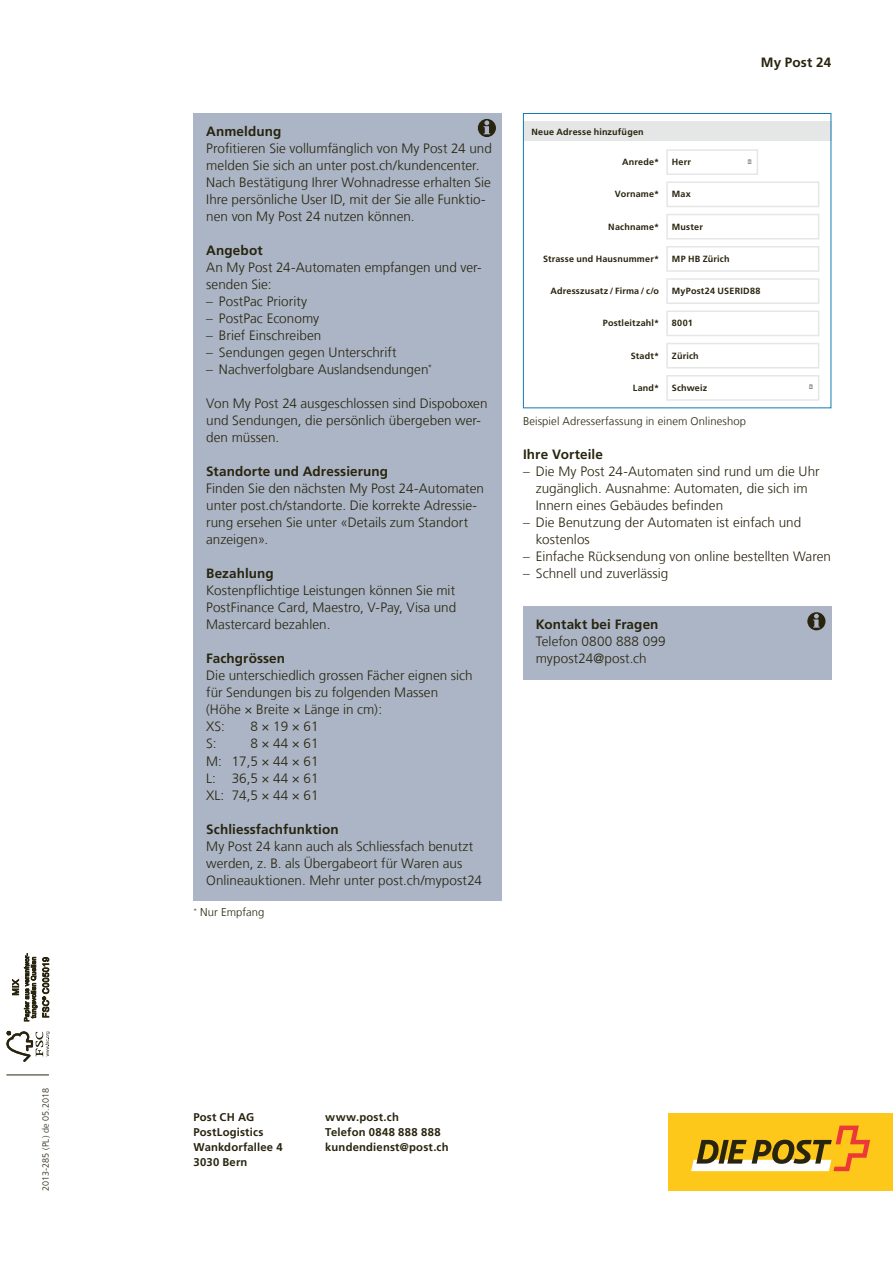
<style>
.page{position:relative;width:893px;height:1263px;background:#fff}
.page>*{position:absolute;margin:0;border:0;box-sizing:border-box;transform-origin:0 0}
.t1{font:300 13.5px/17px "Frutiger";letter-spacing:.005em;color:#28240e}
.t2{font:700 13.5px "Frutiger";letter-spacing:.01em;color:#28240e}
.t3{font:700 11.25px "Frutiger";letter-spacing:.015em;color:#28240e}
.t4{font:300 11.25px "Frutiger";letter-spacing:.01em;color:#28240e}
.t5{font:700 11.25px "Frutiger";letter-spacing:.04em;color:#28240e}
.t6{font:700 9px "Frutiger";letter-spacing:.025em;color:#28240e}
.t7{font:300 9px "Frutiger";letter-spacing:.005em;color:#28240e}
.t8{font:300 6px "Frutiger";color:#28240e}
.s1{color:#abb5c5}
</style>
<div class="page">
<svg style="left:6px;top:1031px;width:44px;height:31px"></svg>
<svg style="left:12px;top:953px;width:37px;height:68px"></svg>
<hr style="left:6px;top:1075px;width:43px;height:1px;background:#28240e">
<div style="left:193px;top:113px;width:309px;height:39px;background:#abb5c5"></div>
<div style="left:193px;top:130px;width:309px;height:107px;background:#abb5c5"></div>
<div style="left:193px;top:232px;width:309px;height:39px;background:#abb5c5"></div>
<div style="left:193px;top:249px;width:309px;height:56px;background:#abb5c5"></div>
<div style="left:193px;top:317px;width:309px;height:39px;background:#abb5c5"></div>
<div style="left:193px;top:300px;width:309px;height:39px;background:#abb5c5"></div>
<div style="left:193px;top:351px;width:309px;height:39px;background:#abb5c5"></div>
<div style="left:193px;top:385px;width:309px;height:73px;background:#abb5c5"></div>
<div style="left:193px;top:453px;width:309px;height:39px;background:#abb5c5"></div>
<div style="left:193px;top:470px;width:309px;height:90px;background:#abb5c5"></div>
<div style="left:193px;top:555px;width:309px;height:39px;background:#abb5c5"></div>
<div style="left:193px;top:572px;width:309px;height:73px;background:#abb5c5"></div>
<div style="left:193px;top:640px;width:309px;height:39px;background:#abb5c5"></div>
<div style="left:193px;top:657px;width:309px;height:73px;background:#abb5c5"></div>
<div style="left:193px;top:725px;width:309px;height:39px;background:#abb5c5"></div>
<div style="left:193px;top:759px;width:309px;height:39px;background:#abb5c5"></div>
<div style="left:193px;top:793px;width:309px;height:40px;background:#abb5c5"></div>
<div style="left:193px;top:828px;width:309px;height:73px;background:#abb5c5"></div>
<div style="left:523px;top:606px;width:308px;height:39px;background:#abb5c5"></div>
<div style="left:523px;top:640px;width:308px;height:39px;background:#abb5c5"></div>
<div style="left:523px;top:121px;width:308px;height:20px;background:#e5e6e6"></div>
<div style="left:523px;top:113px;width:308px;height:295px;border:1px solid #147cb0"></div>
<div style="left:666px;top:149px;width:92px;height:26px;border:2px solid #e5e6e6"></div>
<div style="left:666px;top:181px;width:153px;height:26px;border:2px solid #e5e6e6"></div>
<div style="left:666px;top:214px;width:153px;height:25px;border:2px solid #e5e6e6"></div>
<div style="left:666px;top:246px;width:153px;height:26px;border:2px solid #e5e6e6"></div>
<div style="left:666px;top:278px;width:153px;height:26px;border:2px solid #e5e6e6"></div>
<div style="left:666px;top:310px;width:153px;height:26px;border:2px solid #e5e6e6"></div>
<div style="left:666px;top:343px;width:153px;height:25px;border:2px solid #e5e6e6"></div>
<div style="left:666px;top:375px;width:153px;height:26px;border:2px solid #e5e6e6"></div>
<svg style="left:478px;top:119px;width:18px;height:18px"></svg>
<svg style="left:807px;top:612px;width:18px;height:18px"></svg>
<div style="left:668px;top:1113px;width:225px;height:78px;background:#fdc81a"></div>
<svg style="left:691px;top:1125px;width:179px;height:46px"></svg>
<p class="t7" style="left:41px;top:1191px;width:104px;rotate:-90deg">2013-285 (PL) de 05.2018</p>
<h3 class="t2" style="left:206px;top:123px;width:77px">Anmeldung</h3>
<p class="t1" style="left:206px;top:140px;width:287px">Profitieren Sie vollumfänglich von My Post 24 und melden Sie sich an unter post.ch/kundencenter.<br>Nach Bestätigung Ihrer Wohnadresse erhalten Sie Ihre persönliche User ID, mit der Sie alle Funktio&shy;nen von My Post 24 nutzen können.</p>
<h3 class="t2" style="left:206px;top:243px;width:58px">Angebot</h3>
<p class="t1" style="left:206px;top:259px;width:277px">An My Post 24-Automaten empfangen und ver&shy;senden Sie:</p>
<p class="t1" style="left:206px;top:293px;width:103px">– PostPac Priority</p>
<p class="t1" style="left:206px;top:310px;width:114px">– PostPac Economy</p>
<p class="t1" style="left:206px;top:327px;width:117px">– Brief Einschreiben</p>
<p class="t1" style="left:206px;top:344px;width:192px">– Sendungen gegen Unterschrift</p>
<p class="t1" style="left:206px;top:361px;width:227px">– Nachverfolgbare Auslandsendungen<sup>*</sup></p>
<p class="t1" style="left:206px;top:395px;width:283px">Von My Post 24 ausgeschlossen sind Dispoboxen und Sendungen, die persönlich übergeben wer&shy;den müssen.</p>
<h3 class="t2" style="left:206px;top:464px;width:183px">Standorte und Adressierung</h3>
<p class="t1" style="left:206px;top:480px;width:279px">Finden Sie den nächsten My Post 24-Automaten unter post.ch/standorte. Die korrekte Adressie&shy;rung ersehen Sie unter «Details zum Standort anzeigen».</p>
<h3 class="t2" style="left:206px;top:566px;width:69px">Bezahlung</h3>
<p class="t1" style="left:206px;top:582px;width:252px;text-align:justify">Kostenpflichtige Leistungen können Sie mit PostFinance Card, Maestro, V-Pay, Visa und Mastercard bezahlen.</p>
<h3 class="t2" style="left:206px;top:651px;width:80px">Fachgrössen</h3>
<p class="t1" style="left:206px;top:667px;width:268px">Die unterschiedlich grossen Fächer eignen sich für Sendungen bis zu folgenden Massen (Höhe × Breite × Länge in cm):</p>
<p class="t1" style="left:206px;top:718px;width:114px">XS: <span class="s1">17,</span>8 × 19 × 61</p>
<p class="t1" style="left:206px;top:735px;width:114px">S: <span class="s1">17,</span>8 × 44 × 61</p>
<p class="t1" style="left:206px;top:752px;width:114px">M: 17,5 × 44 × 61</p>
<p class="t1" style="left:206px;top:769px;width:114px">L: 36,5 × 44 × 61</p>
<p class="t1" style="left:206px;top:786px;width:114px">XL: 74,5 × 44 × 61</p>
<h3 class="t2" style="left:206px;top:821px;width:134px">Schliessfachfunktion</h3>
<p class="t1" style="left:206px;top:837px;width:277px">My Post 24 kann auch als Schliessfach benutzt werden, z. B. als Übergabeort für Waren aus<br>Onlineauktionen. Mehr unter post.ch/mypost24</p>
<p class="t4" style="left:193px;top:906px;width:73px"><sup>*</sup> Nur Empfang</p>
<p class="t2" style="left:761px;top:54px;width:72px">My Post 24</p>
<p class="t6" style="left:531px;top:126px;width:114px">Neue Adresse hinzufügen</p>
<p class="t6" style="left:622px;top:157px;width:39px">Anrede*</p>
<p class="t6" style="left:672px;top:157px;width:21px">Herr</p>
<p class="t8" style="left:748px;top:158px;width:5px">▼</p>
<p class="t6" style="left:615px;top:189px;width:46px">Vorname*</p>
<p class="t6" style="left:672px;top:189px;width:20px">Max</p>
<p class="t6" style="left:608px;top:221px;width:52px">Nachname*</p>
<p class="t6" style="left:672px;top:221px;width:33px">Muster</p>
<p class="t6" style="left:543px;top:253px;width:118px">Strasse und Hausnummer*</p>
<p class="t6" style="left:672px;top:253px;width:59px">MP HB Zürich</p>
<p class="t6" style="left:550px;top:286px;width:110px">Adresszusatz / Firma / c/o</p>
<p class="t6" style="left:672px;top:286px;width:90px">MyPost24 USERID88</p>
<p class="t6" style="left:603px;top:318px;width:58px">Postleitzahl*</p>
<p class="t6" style="left:672px;top:318px;width:22px">8001</p>
<p class="t6" style="left:631px;top:350px;width:30px">Stadt*</p>
<p class="t6" style="left:672px;top:350px;width:28px">Zürich</p>
<p class="t6" style="left:633px;top:382px;width:28px">Land*</p>
<p class="t6" style="left:672px;top:382px;width:37px">Schweiz</p>
<p class="t8" style="left:809px;top:384px;width:5px">▼</p>
<p class="t4" style="left:523px;top:415px;width:225px">Beispiel Adresserfassung in einem Onlineshop</p>
<h3 class="t2" style="left:523px;top:447px;width:81px">Ihre Vorteile</h3>
<p class="t1" style="left:536px;top:463px;width:285px;text-indent:-13px">– Die My Post 24-Automaten sind rund um die Uhr zugänglich. Ausnahme: Automaten, die sich im<br>Innern eines Gebäudes befinden</p>
<p class="t1" style="left:536px;top:514px;width:267px;text-indent:-13px">– Die Benutzung der Automaten ist einfach und kostenlos</p>
<p class="t1" style="left:523px;top:548px;width:310px">– Einfache Rücksendung von online bestellten Waren</p>
<p class="t1" style="left:523px;top:565px;width:147px">– Schnell und zuverlässig</p>
<h3 class="t2" style="left:536px;top:617px;width:124px">Kontakt bei Fragen</h3>
<p class="t1" style="left:536px;top:633px;width:131px">Telefon 0800 888 099</p>
<p class="t1" style="left:536px;top:650px;width:112px">mypost24@post.ch</p>
<p class="t3" style="left:193px;top:1111px;width:62px">Post CH AG</p>
<p class="t3" style="left:193px;top:1125px;width:71px">PostLogistics</p>
<p class="t3" style="left:193px;top:1140px;width:91px">Wankdorfallee 4</p>
<p class="t3" style="left:193px;top:1155px;width:55px">3030 Bern</p>
<p class="t3" style="left:325px;top:1111px;width:75px">www.post.ch</p>
<p class="t5" style="left:325px;top:1125px;width:117px">Telefon 0848 888 888</p>
<p class="t3" style="left:325px;top:1140px;width:125px">kundendienst@post.ch</p>
</div>
